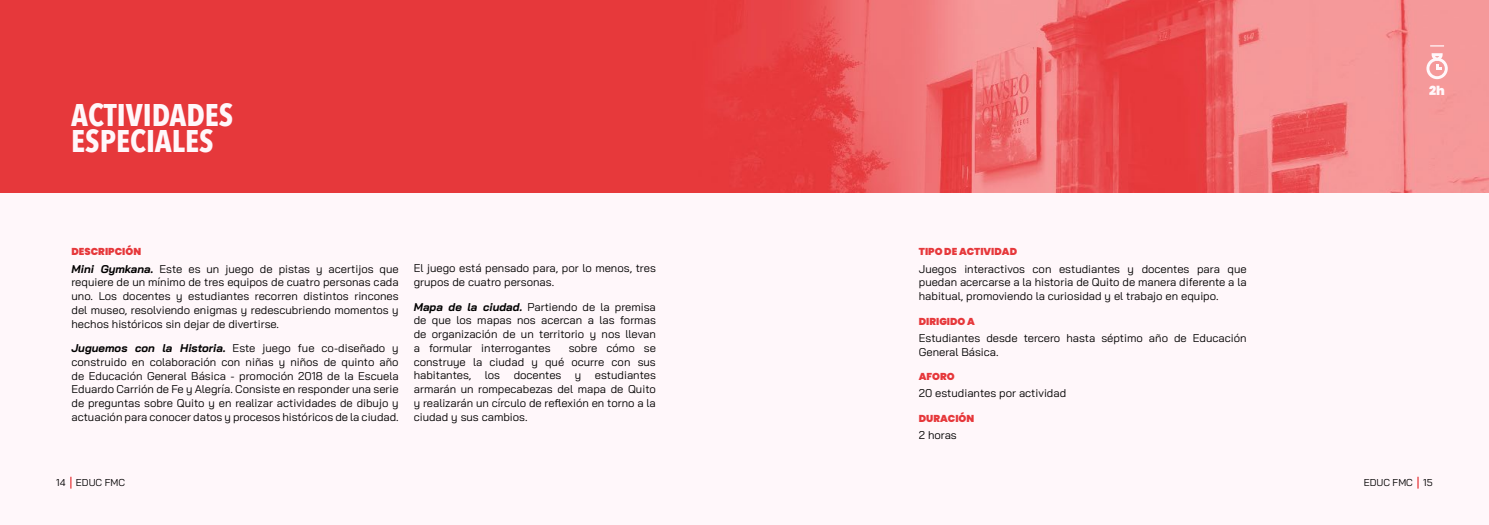
<style>
.page{position:relative;width:1489px;height:525px;background:#fff}
.page>*{position:absolute;margin:0;border:0;box-sizing:border-box;transform-origin:0 0}
.t1{font:700 31.25px/26.2px "Avenir Next Condensed";color:#fff7fa}
.t2{font:900 12.5px "Poppins";color:#fff7fa}
.t3{font:11.25px/13.8px "Bai Jamjuree";color:#000;text-align:justify}
.t4{font:900 10px "Poppins";color:#e6383b}
.t5{font:10px "Bai Jamjuree";color:#000}
.s1{font-weight:700;font-style:italic}
</style>
<div class="page">
<div style="left:0;top:0;width:1488px;height:524px;background:#fff7fa"></div>
<div style="left:0;top:0;width:1488px;height:193px;background:#e6383b"></div>
<img style="left:735px;top:0;width:753px;height:193px">
<svg style="left:1426px;top:53px;width:21px;height:26px"></svg>
<svg style="left:1429px;top:45px;width:14px;height:1px"></svg>
<svg style="left:1417px;top:476px;width:1px;height:12px"></svg>
<svg style="left:70px;top:476px;width:1px;height:12px"></svg>
<h1 class="t1" style="left:71px;top:103px;width:164px">ACTIVIDADES<br>ESPECIALES</h1>
<p class="t4" style="left:71px;top:244px;width:71px">DESCRIPCIÓN</p>
<p class="t3" style="left:71px;top:261px;width:329px"><span class="s1">Mini Gymkana.</span> Este es un juego de pistas y acertijos que requiere de un mínimo de tres equipos de cuatro personas cada uno. Los docentes y estudiantes recorren distintos rincones del museo, resolviendo enigmas y redescubriendo momentos y hechos históricos sin dejar de divertirse.</p>
<p class="t3" style="left:71px;top:341px;width:329px"><span class="s1">Juguemos con la Historia.</span> Este juego fue co-diseñado y construido en colaboración con niñas y niños de quinto año de Educación General Básica - promoción 2018 de la Escuela Eduardo Carrión de Fe y Alegría. Consiste en responder una serie de preguntas sobre Quito y en realizar actividades de dibujo y actuación para conocer datos y procesos históricos de la ciudad.</p>
<p class="t3" style="left:414px;top:261px;width:243px">El juego está pensado para, por lo menos, tres grupos de cuatro personas.</p>
<p class="t3" style="left:414px;top:299px;width:244px"><span class="s1">Mapa de la ciudad.</span> Partiendo de la premisa de que los mapas nos acercan a las formas de organización de un territorio y nos llevan a formular interrogantes</p>
<p class="t3" style="left:414px;top:340px;width:244px;text-indent:155px">sobre cómo se construye la ciudad y qué ocurre con sus habitantes, los docentes y estudiantes armarán un rompecabezas del mapa de Quito y realizarán un círculo de reflexión en torno a la ciudad y sus cambios.</p>
<p class="t4" style="left:918px;top:244px;width:100px">TIPO DE ACTIVIDAD</p>
<p class="t3" style="left:918px;top:261px;width:329px">Juegos interactivos con estudiantes y docentes para que puedan acercarse a la historia de Quito de manera diferente a la habitual, promoviendo la curiosidad y el trabajo en equipo.</p>
<p class="t4" style="left:918px;top:314px;width:58px">DIRIGIDO A</p>
<p class="t3" style="left:918px;top:330px;width:329px">Estudiantes desde tercero hasta séptimo año de Educación<br>General Básica.</p>
<p class="t4" style="left:918px;top:369px;width:37px">AFORO</p>
<p class="t3" style="left:918px;top:386px;width:149px">20 estudiantes por actividad</p>
<p class="t4" style="left:918px;top:411px;width:57px">DURACIÓN</p>
<p class="t3" style="left:918px;top:427px;width:39px">2 horas</p>
<p class="t2" style="left:1428px;top:82px;width:17px">2h</p>
<p class="t5" style="left:56px;top:476px;width:70px">14 EDUC FMC</p>
<p class="t5" style="left:1363px;top:476px;width:70px">EDUC FMC 15</p>
</div>
